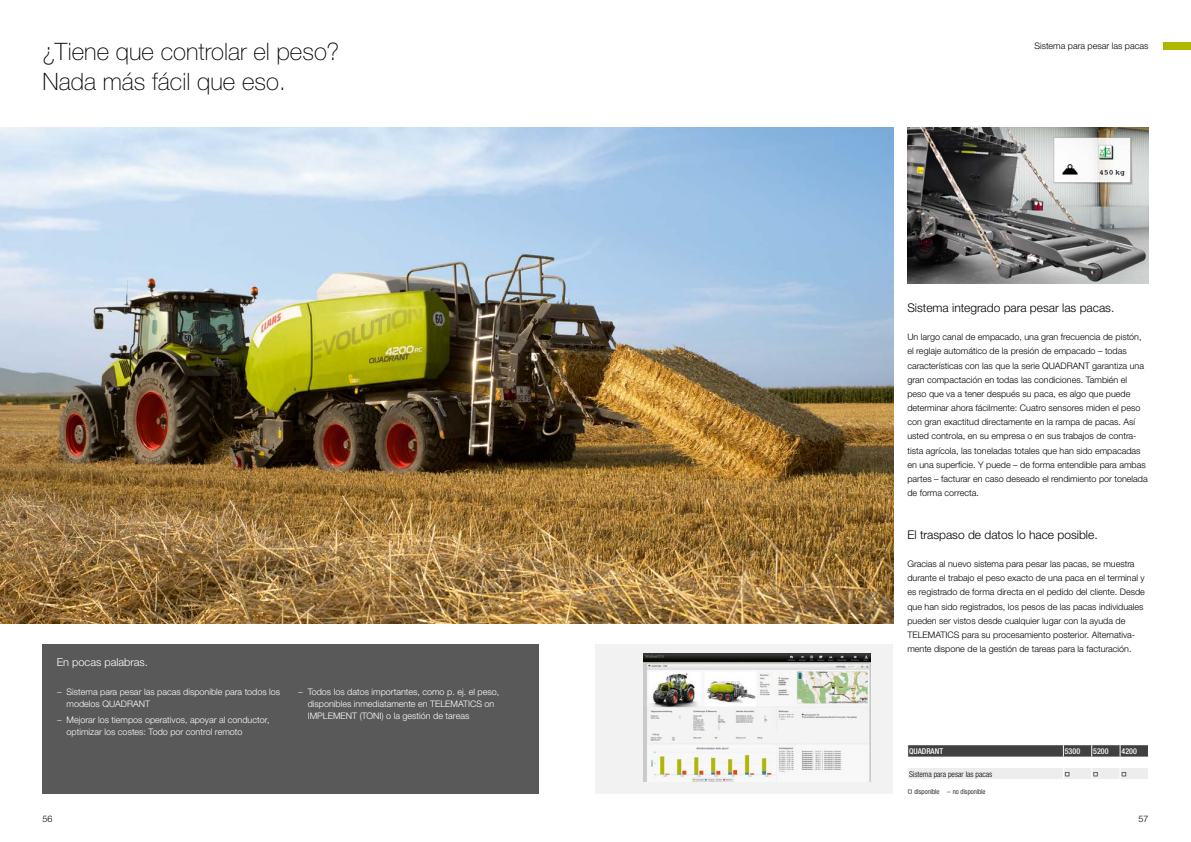
<style>
.page{position:relative;width:1191px;height:842px;background:#fff}
.page>*{position:absolute;margin:0;border:0;box-sizing:border-box;transform-origin:0 0}
.t1{font:100 24px/30px "CLAAS Helvetica Neue";color:#000}
.t2{font:300 12px "CLAAS Helvetica Neue";color:#000}
.t3{font:300 11px "CLAAS Helvetica Neue";color:#fff}
.t4{font:300 9px/14.2px "CLAAS Helvetica Neue";color:#000}
.t5{font:300 9px/12.4px "CLAAS Helvetica Neue";color:#fff}
.t6{font:300 condensed 8px "CLAAS Helvetica Neue";color:#000}
.t7{font:500 condensed 8px "CLAAS Helvetica Neue";color:#fff}
.t8{font:300 condensed 7px "CLAAS Helvetica Neue";color:#000}
</style>
<div class="page">
<div style="left:1162px;top:43px;width:29px;height:7px;background:#b1b700"></div>
<img style="left:0;top:128px;width:893px;height:496px">
<div style="left:595px;top:644px;width:298px;height:150px;background:#f2f2f2"></div>
<img style="left:643px;top:653px;width:227px;height:128px">
<img style="left:907px;top:128px;width:241px;height:155px">
<div style="left:43px;top:644px;width:496px;height:150px;background:#595959"></div>
<svg style="left:907px;top:745px;width:242px;height:12px;background:#4d4d4d"></svg>
<div style="left:908px;top:768px;width:240px;height:11px;background:#ededed"></div>
<h1 class="t1" style="left:43px;top:37px;width:298px">¿Tiene que controlar el peso?<br>Nada más fácil que eso.</h1>
<p class="t3" style="left:57px;top:655px;width:93px">En pocas palabras.</p>
<p class="t5" style="left:67px;top:685px;width:215px;text-indent:-10px">− Sistema para pesar las pacas disponible para todos los modelos QUADRANT</p>
<p class="t5" style="left:67px;top:713px;width:204px;text-indent:-10px">− Mejorar los tiempos operativos, apoyar al conductor, optimizar los costes: Todo por control remoto</p>
<p class="t5" style="left:308px;top:685px;width:193px;text-indent:-10px">− Todos los datos importantes, como p. ej. el peso, disponibles inmediatamente en TELEMATICS on<br>IMPLEMENT (TONI) o la gestión de tareas</p>
<p class="t4" style="left:1034px;top:39px;width:116px">Sistema para pesar las pacas</p>
<h2 class="t2" style="left:907px;top:300px;width:208px">Sistema integrado para pesar las pacas.</h2>
<p class="t4" style="left:907px;top:330px;width:242px">Un largo canal de empacado, una gran frecuencia de pistón, el reglaje automático de la presión de empacado – todas características con las que la serie QUADRANT garantiza una gran compactación en todas las condiciones. También el peso que va a tener después su paca, es algo que puede determinar ahora fácilmente: Cuatro sensores miden el peso con gran exactitud directamente en la rampa de pacas. Así usted controla, en su empresa o en sus trabajos de contra&shy;tista agrícola, las toneladas totales que han sido empacadas en una superficie. Y puede – de forma entendible para ambas partes – facturar en caso deseado el rendimiento por tonelada de forma correcta.</p>
<h2 class="t2" style="left:907px;top:527px;width:192px">El traspaso de datos lo hace posible.</h2>
<p class="t4" style="left:907px;top:557px;width:239px">Gracias al nuevo sistema para pesar las pacas, se muestra durante el trabajo el peso exacto de una paca en el terminal y es registrado de forma directa en el pedido del cliente. Desde que han sido registrados, los pesos de las pacas individuales pueden ser vistos desde cualquier lugar con la ayuda de TELEMATICS para su procesamiento posterior. Alternativa&shy;mente dispone de la gestión de tareas para la facturación.</p>
<p class="t7" style="left:909px;top:746px;width:36px">QUADRANT</p>
<p class="t7" style="left:1064px;top:746px;width:17px">5300</p>
<p class="t7" style="left:1093px;top:746px;width:17px">5200</p>
<p class="t7" style="left:1121px;top:746px;width:17px">4200</p>
<p class="t6" style="left:909px;top:768px;width:85px">Sistema para pesar las pacas</p>
<p class="t6" style="left:1064px;top:768px;width:7px">□</p>
<p class="t6" style="left:1093px;top:768px;width:7px">□</p>
<p class="t6" style="left:1121px;top:768px;width:7px">□</p>
<p class="t8" style="left:908px;top:787px;width:79px">□ disponible – no disponible</p>
<p class="t4" style="left:43px;top:812px;width:12px">56</p>
<p class="t4" style="left:1138px;top:812px;width:11px">57</p>
</div>
